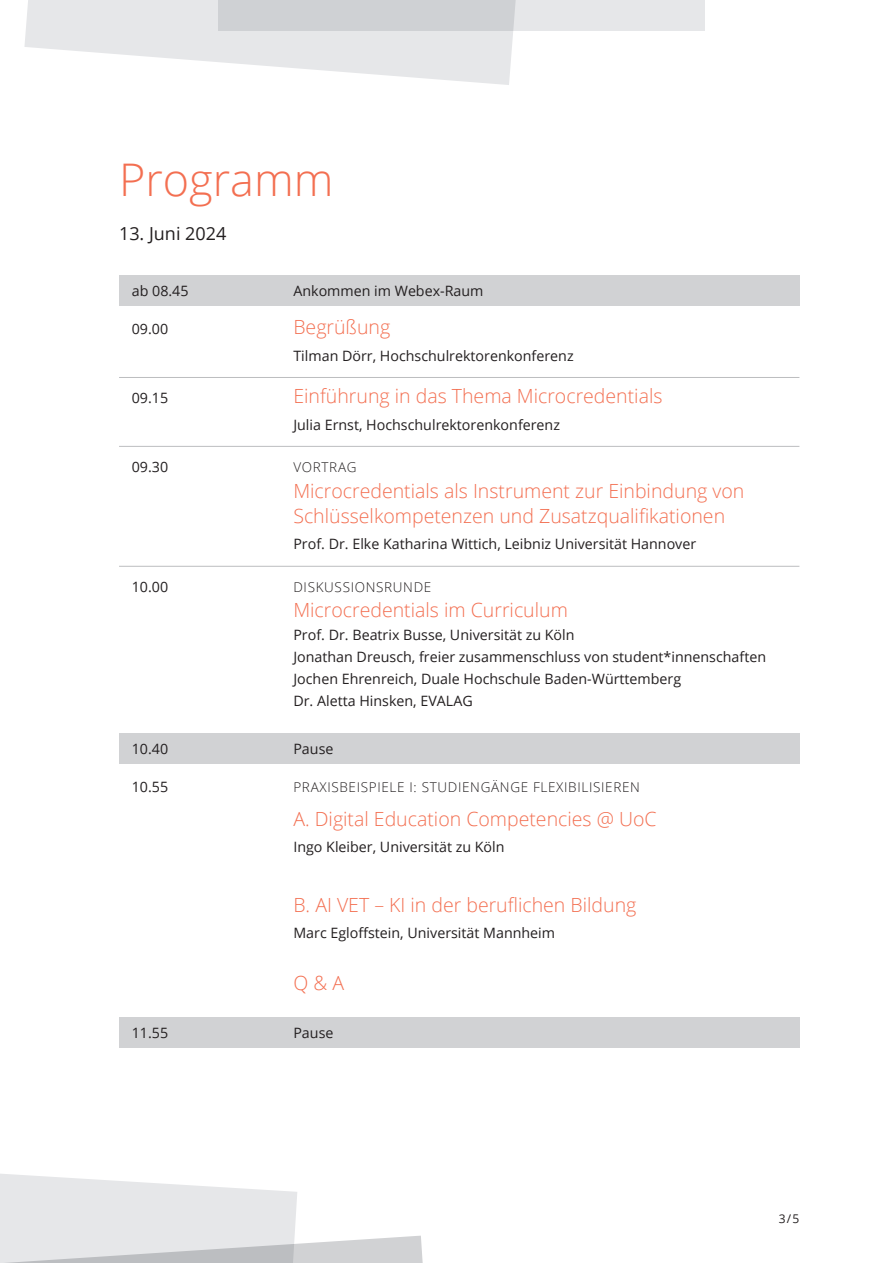
<style>
.page{position:relative;width:893px;height:1263px;background:#fff}
.page>*{position:absolute;margin:0;border:0;box-sizing:border-box;transform-origin:0 0}
.t1{font:300 45px "Open Sans";color:#f36f51}
.t2{font:300 19.5px/25.5px "Open Sans";color:#f36f51}
.t3{font:18px "Open Sans";color:#231f20}
.t4{font:14.25px/22.2px "Open Sans";color:#231f20}
.t5{font:300 13.5px "Open Sans";letter-spacing:.05em;color:#231f20}
.t6{font:12px "Open Sans";color:#231f20}
</style>
<div class="page">
<svg style="left:0;top:1174px;width:423px;height:89px"></svg>
<svg style="left:24px;top:0;width:489px;height:85px"></svg>
<div style="left:219px;top:0;width:486px;height:31px;background:linear-gradient(to right,#c8cacd,#e8e9eb)"></div>
<div style="left:119px;top:276px;width:680px;height:30px;background:#d1d2d4"></div>
<hr style="left:119px;top:377px;width:680px;height:1px;background:#bcbdc0">
<hr style="left:119px;top:446px;width:680px;height:1px;background:#bcbdc0">
<hr style="left:119px;top:566px;width:680px;height:1px;background:#bcbdc0">
<div style="left:119px;top:733px;width:680px;height:30px;background:#d1d2d4"></div>
<div style="left:119px;top:1017px;width:680px;height:30px;background:#d1d2d4"></div>
<h1 class="t1" style="left:119px;top:148px;width:216px">Programm</h1>
<p class="t3" style="left:119px;top:221px;width:109px">13. Juni 2024</p>
<p class="t4" style="left:132px;top:279px;width:58px">ab 08.45</p>
<p class="t4" style="left:293px;top:279px;width:192px">Ankommen im Webex-Raum</p>
<p class="t4" style="left:132px;top:318px;width:38px">09.00</p>
<h2 class="t2" style="left:293px;top:314px;width:98px">Begrüßung</h2>
<p class="t4" style="left:293px;top:344px;width:282px">Tilman Dörr, Hochschulrektorenkonferenz</p>
<p class="t4" style="left:132px;top:386px;width:38px">09.15</p>
<h2 class="t2" style="left:293px;top:383px;width:371px">Einführung in das Thema Microcredentials</h2>
<p class="t4" style="left:293px;top:413px;width:268px">Julia Ernst, Hochschulrektorenkonferenz</p>
<p class="t4" style="left:132px;top:455px;width:38px">09.30</p>
<p class="t5" style="left:293px;top:458px;width:65px">VORTRAG</p>
<h2 class="t2" style="left:293px;top:477px;width:452px">Microcredentials als Instrument zur Einbindung von<br>Schlüsselkompetenzen und Zusatzqualifikationen</h2>
<p class="t4" style="left:293px;top:533px;width:404px">Prof. Dr. Elke Katharina Wittich, Leibniz Universität Hannover</p>
<p class="t4" style="left:132px;top:575px;width:38px">10.00</p>
<p class="t5" style="left:293px;top:578px;width:139px">DISKUSSIONSRUNDE</p>
<h2 class="t2" style="left:293px;top:597px;width:276px">Microcredentials im Curriculum</h2>
<p class="t4" style="left:293px;top:623px;width:474px">Prof. Dr. Beatrix Busse, Universität zu Köln<br>Jonathan Dreusch, freier zusammenschluss von student*innenschaften Jochen Ehrenreich, Duale Hochschule Baden-Württemberg<br>Dr. Aletta Hinsken, EVALAG</p>
<p class="t4" style="left:132px;top:737px;width:38px">10.40</p>
<p class="t4" style="left:293px;top:737px;width:42px">Pause</p>
<p class="t4" style="left:132px;top:775px;width:38px">10.55</p>
<p class="t5" style="left:293px;top:778px;width:348px">PRAXISBEISPIELE I: STUDIENGÄNGE FLEXIBILISIEREN</p>
<h2 class="t2" style="left:293px;top:805px;width:365px">A. Digital Education Competencies @ UoC</h2>
<p class="t4" style="left:293px;top:836px;width:213px">Ingo Kleiber, Universität zu Köln</p>
<h2 class="t2" style="left:293px;top:891px;width:344px">B. AI VET – KI in der beruflichen Bildung</h2>
<p class="t4" style="left:293px;top:921px;width:263px">Marc Egloffstein, Universität Mannheim</p>
<h2 class="t2" style="left:293px;top:970px;width:52px">Q &amp; A</h2>
<p class="t4" style="left:132px;top:1021px;width:38px">11.55</p>
<p class="t4" style="left:293px;top:1021px;width:42px">Pause</p>
<p class="t6" style="left:779px;top:1211px;width:22px">3 / 5</p>
</div>
